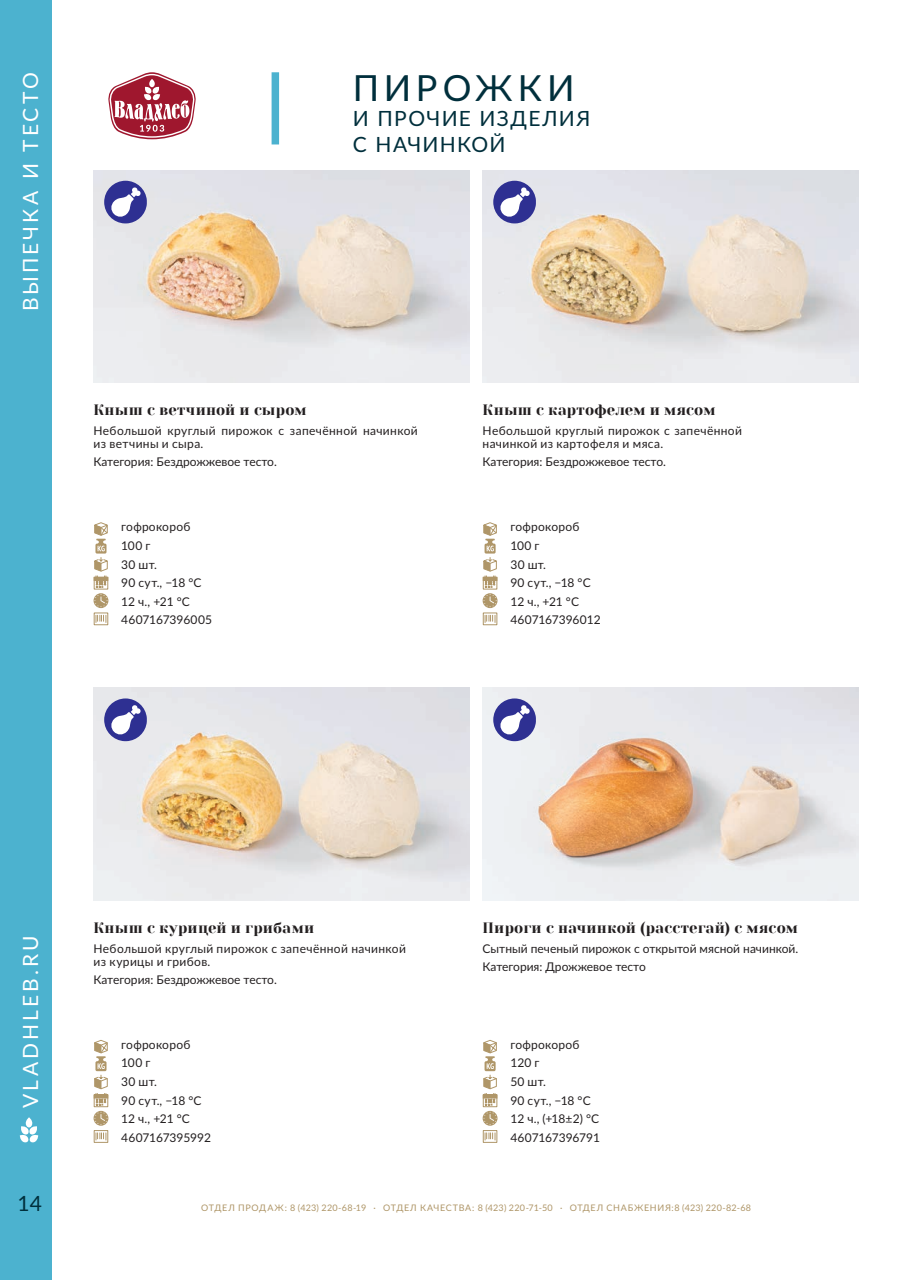
<style>
.page{position:relative;width:910px;height:1280px;background:#fff}
.page>*{position:absolute;margin:0;border:0;box-sizing:border-box;transform-origin:0 0}
.Подзаголовок{font:36px "Lato";letter-spacing:.135em;color:#002f3c}
.Подзаголовок-2{font:21px/25.2px "Lato";letter-spacing:.055em;color:#002f3c}
.t1{font:21px "Lato";letter-spacing:.145em;color:#fff}
.Имя_продукта{font:15px "Yeseva One";letter-spacing:.015em;color:#231f20}
.Описание_продукта{font:12px "Lato";letter-spacing:.005em;color:#231f20}
.Описание_продукта-2{font:12px/13.5px "Lato";letter-spacing:.03em;color:#231f20}
.ТТХ{font:12px "Lato";letter-spacing:.02em;color:#231f20}
.t2{font:9px "Lato";letter-spacing:.055em;color:#af9668}
</style>
<div class="page">
<div style="left:0;top:0;width:51px;height:1280px;background:#4cb2cf"></div>
<svg style="left:108px;top:72px;width:88px;height:67px"></svg>
<img style="left:483px;top:688px;width:376px;height:212px">
<img style="left:94px;top:171px;width:376px;height:212px">
<img style="left:483px;top:170px;width:376px;height:213px">
<img style="left:94px;top:688px;width:376px;height:212px">
<div style="left:483px;top:612px;width:14px;height:13px;border:1px solid #af9668"></div>
<svg style="left:485px;top:615px;width:11px;height:7px"></svg>
<svg style="left:483px;top:522px;width:14px;height:86px"></svg>
<div style="left:94px;top:612px;width:14px;height:13px;border:1px solid #af9668"></div>
<svg style="left:96px;top:615px;width:10px;height:7px"></svg>
<svg style="left:94px;top:522px;width:14px;height:86px"></svg>
<div style="left:94px;top:1130px;width:14px;height:13px;border:1px solid #af9668"></div>
<svg style="left:96px;top:1133px;width:10px;height:7px"></svg>
<svg style="left:94px;top:1040px;width:14px;height:86px"></svg>
<div style="left:483px;top:1130px;width:14px;height:13px;border:1px solid #af9668"></div>
<svg style="left:485px;top:1133px;width:11px;height:7px"></svg>
<svg style="left:483px;top:1040px;width:14px;height:86px"></svg>
<div style="left:272px;top:72px;width:7px;height:72px;background:#4cb2cf"></div>
<div style="left:493px;top:698px;width:43px;height:43px;background:#2e3092;border-radius:21px"></div>
<svg style="left:499px;top:705px;width:31px;height:30px"></svg>
<div style="left:493px;top:181px;width:43px;height:42px;background:#2e3092;border-radius:21px"></div>
<svg style="left:499px;top:187px;width:31px;height:31px"></svg>
<div style="left:104px;top:698px;width:43px;height:43px;background:#2e3092;border-radius:21px"></div>
<svg style="left:110px;top:705px;width:31px;height:30px"></svg>
<div style="left:104px;top:181px;width:43px;height:42px;background:#2e3092;border-radius:21px"></div>
<svg style="left:110px;top:187px;width:31px;height:31px"></svg>
<div style="left:26px;top:1117px;width:6px;height:10px;background:#fff;border-radius:4px"></div>
<svg style="left:20px;top:1126px;width:18px;height:17px"></svg>
<h2 class="t1" style="left:16px;top:311px;width:241px;rotate:-90deg">ВЫПЕЧКА И ТЕСТО</h2>
<p class="Подзаголовок" style="left:353px;top:62px;width:223px">ПИРОЖКИ</p>
<p class="Подзаголовок-2" style="left:353px;top:105px;width:239px">И ПРОЧИЕ ИЗДЕЛИЯ<br>С НАЧИНКОЙ</p>
<p class="Имя_продукта" style="left:94px;top:401px;width:215px">Кныш с ветчиной и сыром</p>
<p class="Описание_продукта-2" style="left:94px;top:423px;width:326px">Небольшой круглый пирожок с запечённой начинкой из ветчины и сыра.</p>
<p class="Описание_продукта" style="left:94px;top:453px;width:185px">Категория: Бездрожжевое тесто.</p>
<p class="ТТХ" style="left:121px;top:518px;width:71px">гофрокороб</p>
<p class="ТТХ" style="left:121px;top:537px;width:31px">100 г</p>
<p class="Описание_продукта" style="left:121px;top:555px;width:37px">30 шт.</p>
<p class="Описание_продукта" style="left:121px;top:574px;width:82px">90 сут., −18 °C</p>
<p class="Описание_продукта" style="left:121px;top:593px;width:70px">12 ч., +21 °C</p>
<p class="Описание_продукта" style="left:121px;top:611px;width:92px">4607167396005</p>
<p class="Имя_продукта" style="left:483px;top:401px;width:234px">Кныш с картофелем и мясом</p>
<p class="Описание_продукта-2" style="left:483px;top:423px;width:261px">Небольшой круглый пирожок с запечённой начинкой из картофеля и мяса.</p>
<p class="Описание_продукта" style="left:483px;top:453px;width:185px">Категория: Бездрожжевое тесто.</p>
<p class="ТТХ" style="left:510px;top:518px;width:71px">гофрокороб</p>
<p class="ТТХ" style="left:510px;top:537px;width:31px">100 г</p>
<p class="Описание_продукта" style="left:510px;top:556px;width:37px">30 шт.</p>
<p class="Описание_продукта" style="left:510px;top:574px;width:82px">90 сут., −18 °C</p>
<p class="Описание_продукта" style="left:510px;top:593px;width:70px">12 ч., +21 °C</p>
<p class="Описание_продукта" style="left:510px;top:611px;width:92px">4607167396012</p>
<h2 class="t1" style="left:16px;top:1108px;width:174px;rotate:-90deg">VLADHLEB.RU</h2>
<h2 class="Подзаголовок-2" style="left:18px;top:1190px;width:26px">14</h2>
<p class="Имя_продукта" style="left:94px;top:919px;width:222px">Кныш с курицей и грибами</p>
<p class="Описание_продукта-2" style="left:94px;top:941px;width:314px">Небольшой круглый пирожок с запечённой начинкой из курицы и грибов.</p>
<p class="Описание_продукта" style="left:94px;top:971px;width:185px">Категория: Бездрожжевое тесто.</p>
<p class="ТТХ" style="left:121px;top:1036px;width:71px">гофрокороб</p>
<p class="ТТХ" style="left:121px;top:1054px;width:31px">100 г</p>
<p class="Описание_продукта" style="left:121px;top:1073px;width:37px">30 шт.</p>
<p class="Описание_продукта" style="left:121px;top:1092px;width:82px">90 сут., −18 °C</p>
<p class="Описание_продукта" style="left:121px;top:1110px;width:70px">12 ч., +21 °C</p>
<p class="Описание_продукта" style="left:121px;top:1129px;width:91px">4607167395992</p>
<p class="Имя_продукта" style="left:483px;top:919px;width:317px">Пироги с начинкой (расстегай) с мясом</p>
<p class="Описание_продукта" style="left:483px;top:940px;width:317px">Сытный печеный пирожок с открытой мясной начинкой.</p>
<p class="Описание_продукта" style="left:483px;top:958px;width:165px">Категория: Дрожжевое тесто</p>
<p class="ТТХ" style="left:510px;top:1036px;width:71px">гофрокороб</p>
<p class="ТТХ" style="left:510px;top:1054px;width:31px">120 г</p>
<p class="Описание_продукта" style="left:510px;top:1073px;width:37px">50 шт.</p>
<p class="Описание_продукта" style="left:510px;top:1092px;width:82px">90 сут., −18 °C</p>
<p class="Описание_продукта" style="left:510px;top:1110px;width:90px">12 ч., (+18±2) °C</p>
<p class="Описание_продукта" style="left:510px;top:1129px;width:91px">4607167396791</p>
<p class="t2" style="left:201px;top:1201px;width:551px">ОТДЕЛ ПРОДАЖ: 8 (423) 220-68-19 · ОТДЕЛ КАЧЕСТВА: 8 (423) 220-71-50 · ОТДЕЛ СНАБЖЕНИЯ:8 (423) 220-82-68</p>
</div>
